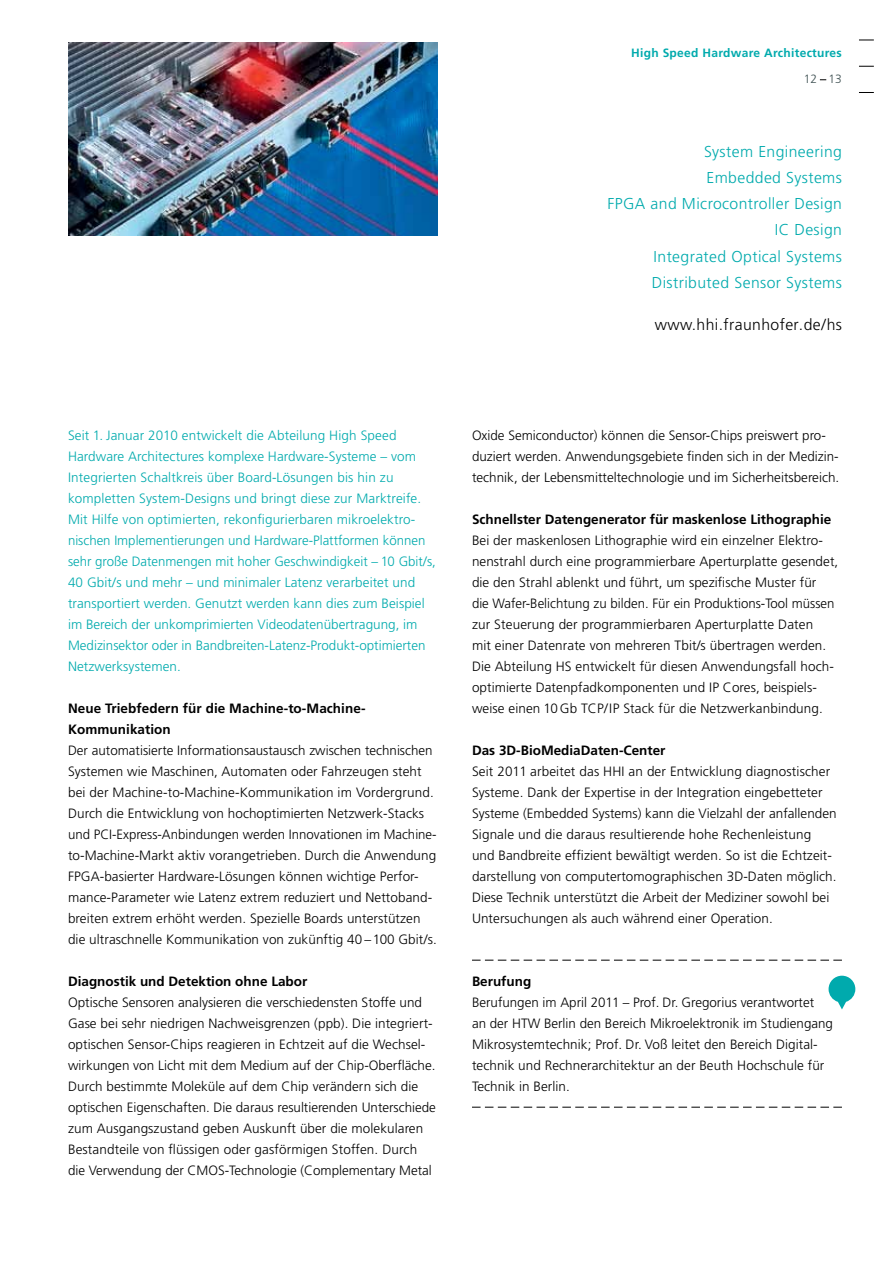
<style>
.page{position:relative;width:893px;height:1263px;background:#fff}
.page>*{position:absolute;margin:0;border:0;box-sizing:border-box;transform-origin:0 0}
.t1{font:300 15.75px/26.2px "Frutiger";letter-spacing:.025em;color:#00aaad;text-align:right}
.t2{font:300 15.75px "Frutiger";letter-spacing:.025em;color:#000}
.t3{font:300 13.5px/21px "Frutiger";letter-spacing:.005em;color:#000}
.t4{font:300 13.5px/21px "Frutiger";letter-spacing:.005em;color:#00aaad}
.t5{font:700 13.5px/21px "Frutiger";color:#000}
.t6{font:700 12px "Frutiger";letter-spacing:.025em;color:#00aaad}
.t7{font:300 12px "Frutiger";color:#3e5052}
</style>
<div class="page">
<img style="left:68px;top:43px;width:370px;height:192px">
<svg style="left:859px;top:40px;width:15px;height:1px"></svg>
<svg style="left:859px;top:66px;width:15px;height:1px"></svg>
<svg style="left:859px;top:92px;width:15px;height:1px"></svg>
<svg style="left:472px;top:960px;width:370px;height:1px"></svg>
<svg style="left:472px;top:1107px;width:370px;height:1px"></svg>
<svg style="left:828px;top:976px;width:27px;height:33px"></svg>
<p class="t6" style="left:631px;top:46px;width:212px">High Speed Hardware Architectures</p>
<p class="t7" style="left:804px;top:72px;width:40px">12 13</p>
<p class="t1" style="left:607px;top:138px;width:236px">System Engineering<br>Embedded Systems<br>FPGA and Microcontroller Design<br>IC Design<br>Integrated Optical Systems<br>Distributed Sensor Systems</p>
<p class="t2" style="left:655px;top:315px;width:189px">www.hhi.fraunhofer.de/hs</p>
<p class="t4" style="left:68px;top:425px;width:369px">Seit 1. Januar 2010 entwickelt die Abteilung High Speed Hardware Architectures komplexe Hardware-Systeme – vom Integrierten Schaltkreis über Board-Lösungen bis hin zu kompletten System-Designs und bringt diese zur Marktreife.<br>Mit Hilfe von optimierten, rekonfigurierbaren mikroelektro--- nischen Implementierungen und Hardware-Plattformen können sehr große Datenmengen mit hoher Geschwindigkeit – 10 Gbit/s, 40 Gbit/s und mehr – und minimaler Latenz verarbeitet und transportiert werden. Genutzt werden kann dies zum Beispiel im Bereich der unkomprimierten Videodatenübertragung, im Medizinsektor oder in Bandbreiten-Latenz-Produkt-optimierten Netzwerksystemen.</p>
<p class="t5" style="left:68px;top:698px;width:299px">Neue Triebfedern für die Machine-to-Machine-<br>Kommunikation</p>
<p class="t3" style="left:68px;top:740px;width:370px">Der automatisierte Informationsaustausch zwischen technischen Systemen wie Maschinen, Automaten oder Fahrzeugen steht bei der Machine-to-Machine-Kommunikation im Vordergrund.<br>Durch die Entwicklung von hochoptimierten Netzwerk-Stacks und PCI-Express-Anbindungen werden Innovationen im Machine&shy;to-Machine-Markt aktiv vorangetrieben. Durch die Anwendung FPGA-basierter Hardware-Lösungen können wichtige Perfor&shy;mance-Parameter wie Latenz extrem reduziert und Nettoband&shy;breiten extrem erhöht werden. Spezielle Boards unterstützen die ultraschnelle Kommunikation von zukünftig 40 –100 Gbit/s.</p>
<p class="t5" style="left:68px;top:971px;width:241px">Diagnostik und Detektion ohne Labor</p>
<p class="t3" style="left:68px;top:992px;width:369px">Optische Sensoren analysieren die verschiedensten Stoffe und Gase bei sehr niedrigen Nachweisgrenzen (ppb). Die integriert&shy;optischen Sensor-Chips reagieren in Echtzeit auf die Wechsel&shy;wirkungen von Licht mit dem Medium auf der Chip-Oberfläche.<br>Durch bestimmte Moleküle auf dem Chip verändern sich die optischen Eigenschaften. Die daraus resultierenden Unterschiede zum Ausgangszustand geben Auskunft über die molekularen Bestandteile von flüssigen oder gasförmigen Stoffen. Durch die Verwendung der CMOS-Technologie (Complementary Metal</p>
<p class="t3" style="left:472px;top:425px;width:369px">Oxide Semiconductor) können die Sensor-Chips preiswert pro&shy;duziert werden. Anwendungsgebiete finden sich in der Medizin&shy;technik, der Lebensmitteltechnologie und im Sicherheitsbereich.</p>
<p class="t5" style="left:472px;top:509px;width:361px">Schnellster Datengenerator für maskenlose Lithographie</p>
<p class="t3" style="left:472px;top:530px;width:368px">Bei der maskenlosen Lithographie wird ein einzelner Elektro&shy;nenstrahl durch eine programmierbare Aperturplatte gesendet, die den Strahl ablenkt und führt, um spezifische Muster für<br>die Wafer-Belichtung zu bilden. Für ein Produktions-Tool müssen zur Steuerung der programmierbaren Aperturplatte Daten<br>mit einer Datenrate von mehreren Tbit/s übertragen werden.<br>Die Abteilung HS entwickelt für diesen Anwendungsfall hoch&shy;optimierte Datenpfadkomponenten und IP Cores, beispiels&shy;weise einen 10Gb TCP/IP Stack für die Netzwerkanbindung.</p>
<p class="t5" style="left:472px;top:740px;width:195px">Das 3D-BioMediaDaten-Center</p>
<p class="t3" style="left:472px;top:761px;width:366px">Seit 2011 arbeitet das HHI an der Entwicklung diagnostischer Systeme. Dank der Expertise in der Integration eingebetteter Systeme (Embedded Systems) kann die Vielzahl der anfallenden Signale und die daraus resultierende hohe Rechenleistung und Bandbreite effizient bewältigt werden. So ist die Echtzeit&shy;darstellung von computertomographischen 3D-Daten möglich.<br>Diese Technik unterstützt die Arbeit der Mediziner sowohl bei Untersuchungen als auch während einer Operation.</p>
<p class="t5" style="left:472px;top:971px;width:61px">Berufung</p>
<p class="t3" style="left:472px;top:992px;width:362px">Berufungen im April 2011 – Prof. Dr. Gregorius verantwortet<br>an der HTW Berlin den Bereich Mikroelektronik im Studiengang Mikrosystemtechnik; Prof. Dr. Voß leitet den Bereich Digital&shy;technik und Rechnerarchitektur an der Beuth Hochschule für Technik in Berlin.</p>
</div>
